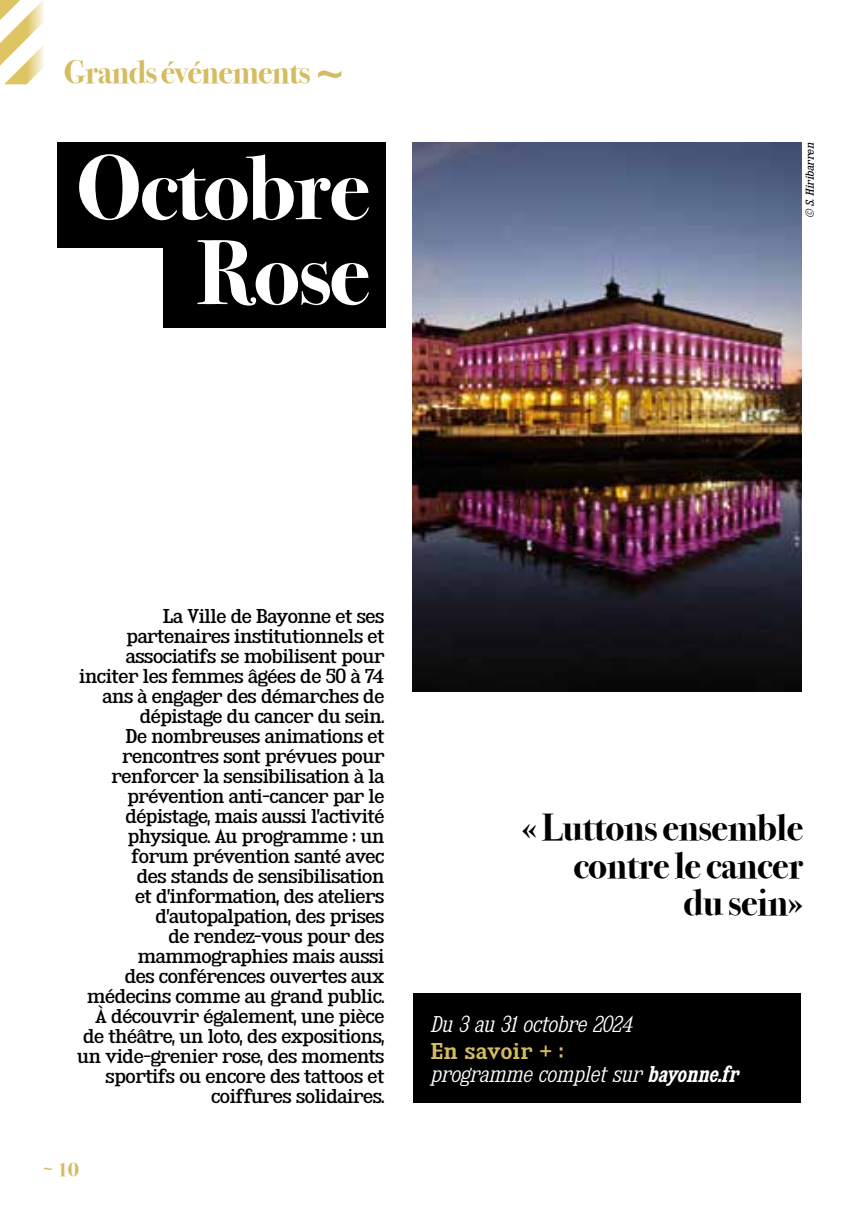
<style>
.page{position:relative;width:851px;height:1205px;background:#fff}
.page>*{position:absolute;margin:0;border:0;box-sizing:border-box;transform-origin:0 0}
.t1{font:700 92.25px/85px "Bodoni Svty Two ITCTT";letter-spacing:-.02em;color:#fff;text-align:right}
.t2{font:700 37.5px/37.5px "Bodoni Svty Two ITCTT";letter-spacing:-.01em;color:#000;text-align:right}
.t3{font:700 33px "Bodoni Svty Two ITCTT";letter-spacing:-.02em;color:#d5bc60}
.t4{font:italic 20px "Kingsbridge Sc Lt";color:#fff}
.t5{font:20px "Kingsbridge Sb";color:#d5bc60}
.t6{font:700 20px "Bodoni Svty Two ITCTT";color:#d5bc60}
.t7{font:17.5px/20px "Kingsbridge Rg";letter-spacing:-.06em;color:#000;text-align:right}
.t8{font:italic 10px "Kingsbridge Bk";color:#000}
.s1{font-family:"Kingsbridge Sc Sb"}
</style>
<div class="page">
<hr style="left:850px;top:0;width:1px;height:1205px;background:#000">
<svg style="left:44px;top:1167px;width:8px;height:3px"></svg>
<div style="left:57px;top:142px;width:329px;height:106px;background:#000"></div>
<div style="left:163px;top:224px;width:223px;height:104px;background:#000"></div>
<img style="left:412px;top:142px;width:389px;height:549px">
<div style="left:413px;top:993px;width:388px;height:110px;background:#000"></div>
<svg style="left:318px;top:71px;width:23px;height:7px"></svg>
<svg style="left:0;top:0;width:44px;height:84px"></svg>
<h3 class="t3" style="left:64px;top:44px;width:248px">Grands événements</h3>
<h1 class="t1" style="left:76px;top:138px;width:295px">Octobre<br>Rose</h1>
<p class="t8" style="left:803px;top:218px;width:77px;rotate:-90deg">© S. Hiribarren</p>
<p class="t7" style="left:77px;top:606px;width:309px">La Ville de Bayonne et ses partenaires institutionnels et associatifs se mobilisent pour inciter les femmes âgées de 50 à 74 ans à engager des démarches de dépistage du cancer du sein.<br>De nombreuses animations et rencontres sont prévues pour renforcer la sensibilisation à la prévention anti-cancer par le dépistage, mais aussi l’activité physique. Au programme : un forum prévention santé avec<br>des stands de sensibilisation<br>et d’information, des ateliers d’autopalpation, des prises<br>de rendez-vous pour des mammographies mais aussi<br>des conférences ouvertes aux médecins comme au grand public.<br>À découvrir également, une pièce de théâtre, un loto, des expositions, un vide-grenier rose, des moments sportifs ou encore des tattoos et coiffures solidaires.</p>
<p class="t6" style="left:57px;top:1152px;width:24px">10</p>
<h2 class="t2" style="left:521px;top:806px;width:283px">« Luttons ensemble contre le cancer<br>du sein»</h2>
<p class="t4" style="left:430px;top:1011px;width:203px">Du 3 au 31 octobre 2024</p>
<p class="t5" style="left:430px;top:1039px;width:134px">En savoir + :</p>
<p class="t4" style="left:430px;top:1061px;width:309px">programme complet sur <span class="s1">bayonne.fr</span></p>
</div>
